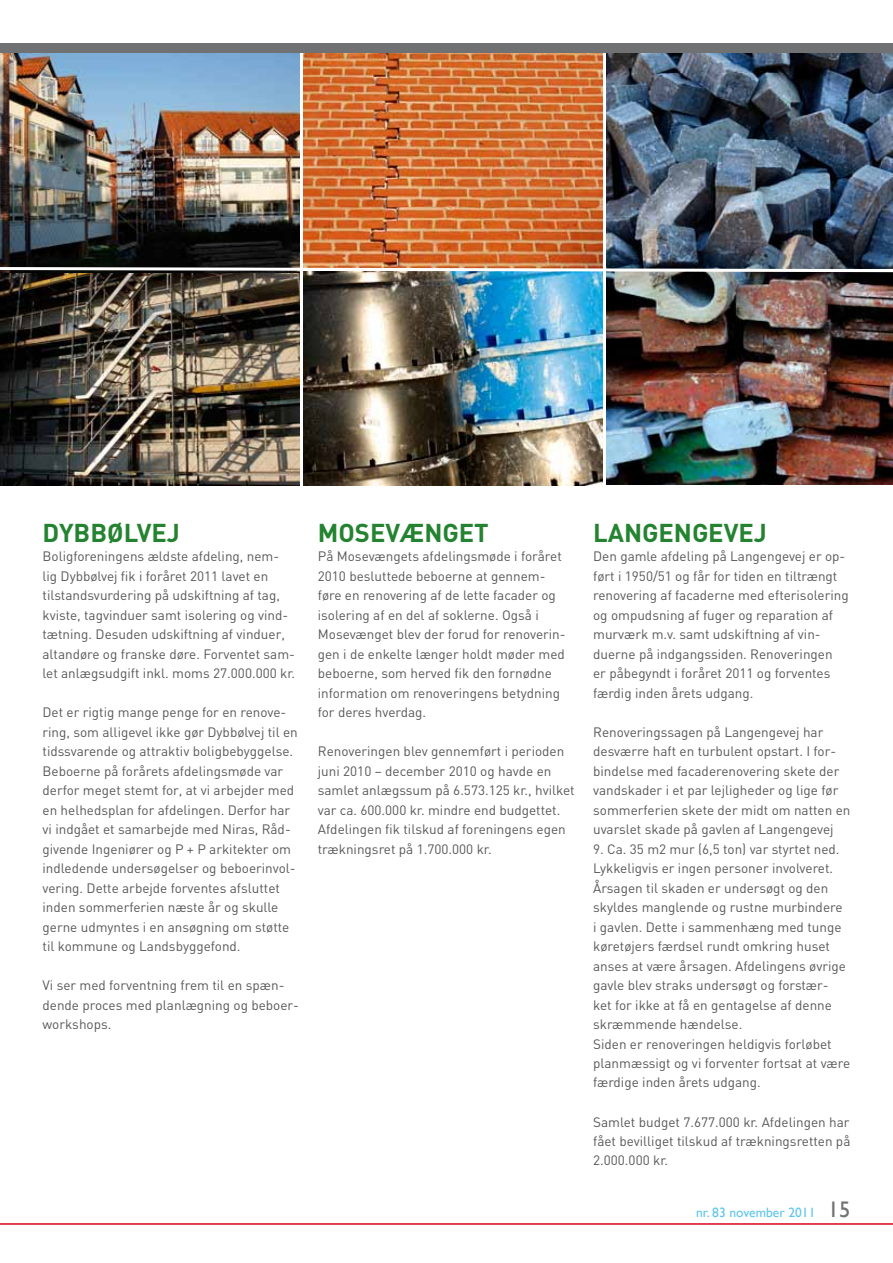
<style>
.page{position:relative;width:893px;height:1263px;background:#fff}
.page>*{position:absolute;margin:0;border:0;box-sizing:border-box;transform-origin:0 0}
.t1{font:700 25.5px "DIN";color:#248330}
.t2{font:13.5px/19.5px "DIN";color:#58585a}
.t3{font:13.5px "Gill Sans";color:#5ec5ed}
.s1{font-size:22.5px;color:#707172}
</style>
<div class="page">
<hr style="left:0;top:1223px;width:893px;height:2px;background:#de001b">
<img style="left:0;top:274px;width:300px;height:211px">
<img style="left:0;top:53px;width:300px;height:212px">
<img style="left:303px;top:274px;width:300px;height:211px">
<img style="left:303px;top:53px;width:300px;height:212px">
<img style="left:606px;top:53px;width:287px;height:212px">
<img style="left:606px;top:274px;width:287px;height:211px">
<div style="left:0;top:43px;width:893px;height:10px;background:#707172"></div>
<img style="left:0;top:265px;width:893px;height:9px">
<h1 class="t1" style="left:43px;top:515px;width:133px">DYBBØLVEJ</h1>
<p class="t2" style="left:43px;top:547px;width:254px">Boligforeningens ældste afdeling, nem&shy;lig Dybbølvej fik i foråret 2011 lavet en tilstandsvurdering på udskiftning af tag, kviste, tagvinduer samt isolering og vind&shy;tætning. Desuden udskiftning af vinduer, altandøre og franske døre. Forventet sam&shy;let anlægsudgift inkl. moms 27.000.000 kr.</p>
<p class="t2" style="left:43px;top:703px;width:257px">Det er rigtig mange penge for en renove&shy;ring, som alligevel ikke gør Dybbølvej til en tidssvarende og attraktiv boligbebyggelse.<br>Beboerne på forårets afdelingsmøde var derfor meget stemt for, at vi arbejder med en helhedsplan for afdelingen. Derfor har vi indgået et samarbejde med Niras, Råd&shy;givende Ingeniører og P + P arkitekter om indledende undersøgelser og beboerinvol&shy;vering. Dette arbejde forventes afsluttet inden sommerferien næste år og skulle gerne udmyntes i en ansøgning om støtte til kommune og Landsbyggefond.</p>
<p class="t2" style="left:43px;top:975px;width:258px">Vi ser med forventning frem til en spæn&shy;dende proces med planlægning og beboer&shy;workshops.</p>
<h1 class="t1" style="left:318px;top:515px;width:156px">MOSEVÆNGET</h1>
<p class="t2" style="left:318px;top:547px;width:249px">På Mosevængets afdelingsmøde i foråret 2010 besluttede beboerne at gennem&shy;føre en renovering af de lette facader og isolering af en del af soklerne. Også i Mosevænget blev der forud for renoverin&shy;gen i de enkelte længer holdt møder med beboerne, som herved fik den fornødne information om renoveringens betydning for deres hverdag.</p>
<p class="t2" style="left:318px;top:742px;width:258px">Renoveringen blev gennemført i perioden juni 2010 – december 2010 og havde en samlet anlægssum på 6.573.125 kr., hvilket var ca. 600.000 kr. mindre end budgettet.<br>Afdelingen fik tilskud af foreningens egen trækningsret på 1.700.000 kr.</p>
<h1 class="t1" style="left:593px;top:515px;width:169px">LANGENGEVEJ</h1>
<p class="t2" style="left:593px;top:547px;width:257px">Den gamle afdeling på Langengevej er op&shy;ført i 1950/51 og får for tiden en tiltrængt renovering af facaderne med efterisolering og ompudsning af fuger og reparation af murværk m.v. samt udskiftning af vin&shy;duerne på indgangssiden. Renoveringen er påbegyndt i foråret 2011 og forventes færdig inden årets udgang.</p>
<p class="t2" style="left:593px;top:722px;width:259px">Renoveringssagen på Langengevej har desværre haft en turbulent opstart. I for&shy;bindelse med facaderenovering skete der vandskader i et par lejligheder og lige før sommerferien skete der midt om natten en uvarslet skade på gavlen af Langengevej</p>
<p class="t2" style="left:593px;top:839px;width:259px">9. Ca. 35 m2 mur (6,5 ton) var styrtet ned.<br>Lykkeligvis er ingen personer involveret.<br>Årsagen til skaden er undersøgt og den skyldes manglende og rustne murbindere<br>i gavlen. Dette i sammenhæng med tunge køretøjers færdsel rundt omkring huset anses at være årsagen. Afdelingens øvrige gavle blev straks undersøgt og forstær&shy;ket for ikke at få en gentagelse af denne skræmmende hændelse.<br>Siden er renoveringen heldigvis forløbet planmæssigt og vi forventer fortsat at være færdige inden årets udgang.</p>
<p class="t2" style="left:593px;top:1112px;width:259px;text-align:justify">Samlet budget 7.677.000 kr. Afdelingen har fået bevilliget tilskud af trækningsretten på 2.000.000 kr.</p>
<p class="t3" style="left:696px;top:1205px;width:156px">nr. 83 november 2011 <span class="s1">15</span></p>
</div>
